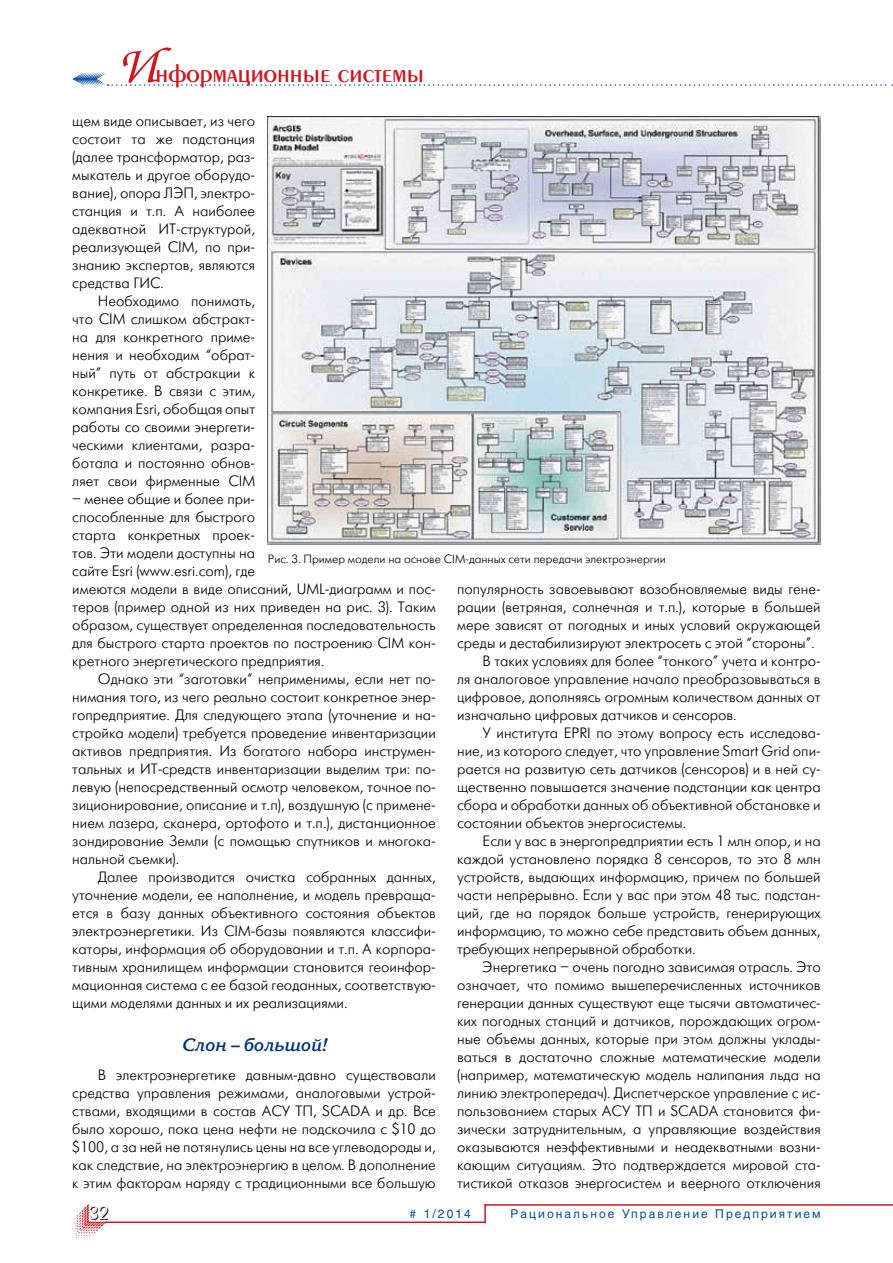
<style>
.page{position:relative;width:893px;height:1263px;background:#fff}
.page>*{position:absolute;margin:0;border:0;box-sizing:border-box;transform-origin:0 0}
.t1{font:27px "Penta Demi";color:#ce171e}
.t2{font:italic 700 18px "Korinna C";color:#00377b}
.t3{font:18px "Futuris Shadow C";color:#000}
.t4{font:15px/18px "Futuris Light C";color:#000;text-align:justify}
.t5{font:12px "Futuris Light C";color:#000}
.t6{font:12px "Helios";letter-spacing:.17em;color:#034ea2}
.s1{font-family:"Zapf Chancery C";font-size:54px}
</style>
<div class="page">
<svg style="left:72px;top:1204px;width:34px;height:34px"></svg>
<svg style="left:484px;top:1206px;width:2px;height:15px"></svg>
<hr style="left:105px;top:1221px;width:381px;height:2px;background:#ce171e">
<hr style="left:484px;top:1204px;width:409px;height:2px;background:#ce171e">
<svg style="left:72px;top:72px;width:821px;height:14px"></svg>
<img style="left:268px;top:117px;width:553px;height:428px">
<h1 class="t1" style="left:117px;top:60px;width:309px"><span class="s1">И</span>нформационные системы</h1>
<p class="t4" style="left:72px;top:112px;width:184px">щем виде описывает, из чего состоит та же подстанция (далее трансформатор, раз&shy;мыкатель и другое оборудо&shy;вание), опора ЛЭП, электро&shy;станция и т.п. А наиболее адекватной ИТ-структурой, реализующей CIM, по при&shy;знанию экспертов, являются средства ГИС.</p>
<p class="t4" style="left:72px;top:292px;width:184px;text-indent:26px">Необходимо понимать, что CIM слишком абстракт&shy;на для конкретного приме&shy;нения и необходим “обрат&shy;ный” путь от абстракции к конкретике. В связи с этим, компания Esri, обобщая опыт работы со своими энергети&shy;ческими клиентами, разра&shy;ботала и постоянно обнов&shy;ляет свои фирменные CIM</p>
<p class="t4" style="left:72px;top:490px;width:365px;text-align:left">– менее общие и более при-<br>способленные для быстрого<br>старта конкретных проек-<br>тов. Эти модели доступны на<br>сайте Esri (www.esri.com), где<br>имеются модели в виде описаний, UML-диаграмм и пос&shy;теров (пример одной из них приведен на рис. 3). Таким образом, существует определенная последовательность для быстрого старта проектов по построению CIM кон&shy;кретного энергетического предприятия.</p>
<p class="t4" style="left:72px;top:670px;width:365px;text-indent:26px">Однако эти “заготовки” неприменимы, если нет по&shy;нимания того, из чего реально состоит конкретное энер&shy;гопредприятие. Для следующего этапа (уточнение и на&shy;стройка модели) требуется проведение инвентаризации активов предприятия. Из богатого набора инструмен&shy;тальных и ИТ-средств инвентаризации выделим три: по&shy;левую (непосредственный осмотр человеком, точное по&shy;зиционирование, описание и т.п), воздушную (с примене&shy;нием лазера, сканера, ортофото и т.п.), дистанционное зондирование Земли (с помощью спутников и многока&shy;нальной съемки).</p>
<p class="t4" style="left:72px;top:868px;width:365px;text-indent:26px">Далее производится очистка собранных данных, уточнение модели, ее наполнение, и модель превраща&shy;ется в базу данных объективного состояния объектов электроэнергетики. Из CIM-базы появляются классифи&shy;каторы, информация об оборудовании и т.п. А корпора&shy;тивным хранилищем информации становится геоинфор&shy;мационная система с ее базой геоданных, соответствую&shy;щими моделями данных и их реализациями.</p>
<p class="t2" style="left:182px;top:1035px;width:147px">Слон – большой!</p>
<p class="t4" style="left:72px;top:1066px;width:365px;text-indent:26px">В электроэнергетике давным-давно существовали средства управления режимами, аналоговыми устрой&shy;ствами, входящими в состав АСУ ТП, SCADA и др. Все было хорошо, пока цена нефти не подскочила с $10 до $100, а за ней не потянулись цены на все углеводороды и, как следствие, на электроэнергию в целом. В дополнение к этим факторам наряду с традиционными все большую</p>
<p class="t5" style="left:268px;top:553px;width:399px">Рис. 3. Пример модели на основе CIM-данных сети передачи электроэнергии</p>
<p class="t4" style="left:457px;top:580px;width:365px">популярность завоевывают возобновляемые виды гене-</p>
<p class="t4" style="left:457px;top:598px;width:365px">рации (ветряная, солнечная и т.п.), которые в большей</p>
<p class="t4" style="left:457px;top:616px;width:365px">мере зависят от погодных и иных условий окружающей</p>
<p class="t4" style="left:457px;top:634px;width:359px">среды и дестабилизируют электросеть с этой “стороны”.</p>
<p class="t4" style="left:483px;top:652px;width:340px">В таких условиях для более “тонкого” учета и контро-</p>
<p class="t4" style="left:457px;top:670px;width:365px">ля аналоговое управление начало преобразовываться в</p>
<p class="t4" style="left:457px;top:688px;width:365px">цифровое, дополняясь огромным количеством данных от</p>
<p class="t4" style="left:457px;top:706px;width:281px">изначально цифровых датчиков и сенсоров.</p>
<p class="t4" style="left:483px;top:724px;width:340px">У института EPRI по этому вопросу есть исследова-</p>
<p class="t4" style="left:457px;top:742px;width:365px">ние, из которого следует, что управление Smart Grid опи-</p>
<p class="t4" style="left:457px;top:760px;width:365px">рается на развитую сеть датчиков (сенсоров) и в ней су-</p>
<p class="t4" style="left:457px;top:778px;width:365px">щественно повышается значение подстанции как центра</p>
<p class="t4" style="left:457px;top:796px;width:365px">сбора и обработки данных об объективной обстановке и</p>
<p class="t4" style="left:457px;top:814px;width:231px">состоянии объектов энергосистемы.</p>
<p class="t4" style="left:483px;top:832px;width:340px">Если у вас в энергопредприятии есть 1 млн опор, и на</p>
<p class="t4" style="left:457px;top:850px;width:365px">каждой установлено порядка 8 сенсоров, то это 8 млн</p>
<p class="t4" style="left:457px;top:868px;width:365px">устройств, выдающих информацию, причем по большей</p>
<p class="t4" style="left:457px;top:886px;width:365px">части непрерывно. Если у вас при этом 48 тыс. подстан-</p>
<p class="t4" style="left:457px;top:904px;width:365px">ций, где на порядок больше устройств, генерирующих</p>
<p class="t4" style="left:457px;top:922px;width:365px">информацию, то можно себе представить объем данных,</p>
<p class="t4" style="left:457px;top:940px;width:240px">требующих непрерывной обработки.</p>
<p class="t4" style="left:483px;top:958px;width:340px">Энергетика – очень погодно зависимая отрасль. Это</p>
<p class="t4" style="left:457px;top:976px;width:365px">означает, что помимо вышеперечисленных источников</p>
<p class="t4" style="left:457px;top:994px;width:365px">генерации данных существуют еще тысячи автоматичес-</p>
<p class="t4" style="left:457px;top:1012px;width:365px">ких погодных станций и датчиков, порождающих огром-</p>
<p class="t4" style="left:457px;top:1030px;width:365px">ные объемы данных, которые при этом должны уклады-</p>
<p class="t4" style="left:457px;top:1048px;width:365px">ваться в достаточно сложные математические модели</p>
<p class="t4" style="left:457px;top:1066px;width:365px">(например, математическую модель налипания льда на</p>
<p class="t4" style="left:457px;top:1084px;width:365px">линию электропередач). Диспетчерское управление с ис-</p>
<p class="t4" style="left:457px;top:1102px;width:365px">пользованием старых АСУ ТП и SCADA становится фи-</p>
<p class="t4" style="left:457px;top:1120px;width:365px">зически затруднительным, а управляющие воздействия</p>
<p class="t4" style="left:457px;top:1138px;width:365px">оказываются неэффективными и неадекватными возни-</p>
<p class="t4" style="left:457px;top:1156px;width:365px">кающим ситуациям. Это подтверждается мировой ста-</p>
<p class="t4" style="left:457px;top:1174px;width:365px">тистикой отказов энергосистем и веерного отключения</p>
<p class="t3" style="left:89px;top:1204px;width:21px">32</p>
<p class="t6" style="left:410px;top:1207px;width:63px"># 1/2014</p>
<p class="t6" style="left:510px;top:1207px;width:312px">Рациональное Управление Предприятием</p>
</div>
